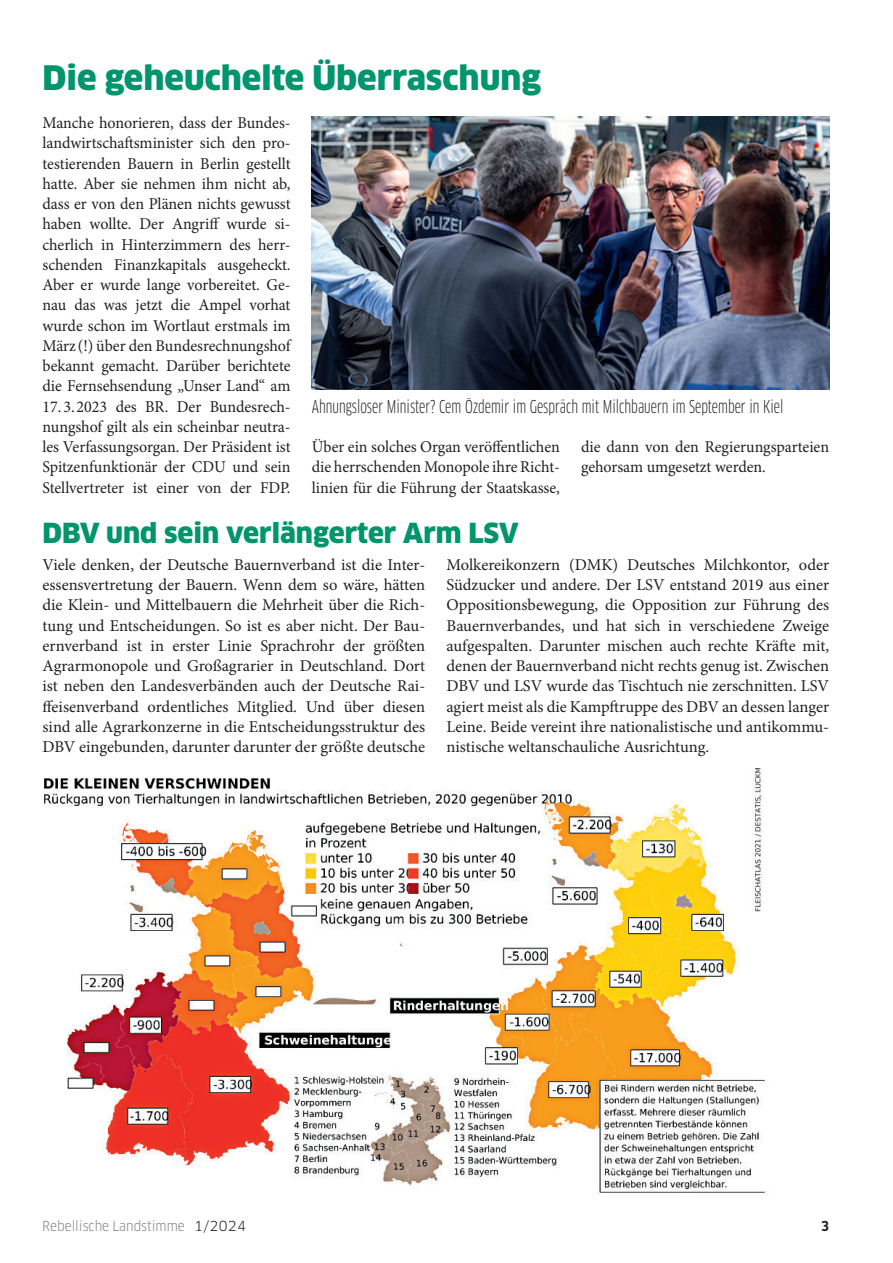
<style>
.page{position:relative;width:893px;height:1263px;background:#fff}
.page>*{position:absolute;margin:0;border:0;box-sizing:border-box;transform-origin:0 0}
.t1{font:900 33px "Clan Pro";color:#00956c}
.t2{font:900 27px "Clan Pro";color:#00956c}
.t3{font:condensed 17.25px "Clan Pro";color:#231f20}
.t4{font:16.5px/20.2px "Minion Pro";color:#231f20;text-align:justify}
.t5{font:13.5px "Clan Pro Narr";color:#808285}
.t6{font:700 13.5px "Clan Pro Narr";color:#231f20}
.s1{font-family:"Clan Pro";color:#231f20}
</style>
<div class="page">
<img style="left:312px;top:116px;width:517px;height:273px">
<img style="left:44px;top:768px;width:721px;height:425px">
<h1 class="t1" style="left:43px;top:59px;width:500px">Die geheuchelte Überraschung</h1>
<p class="t4" style="left:43px;top:114px;width:250px">Manche honorieren, dass der Bundes&shy;landwirtschaftsminister sich den pro&shy;testierenden Bauern in Berlin gestellt hatte. Aber sie nehmen ihm nicht ab, dass er von den Plänen nichts gewusst haben wollte. Der Angriff wurde si&shy;cherlich in Hinterzimmern des herr&shy;schenden Finanzkapitals ausgeheckt.<br>Aber er wurde lange vorbereitet. Ge&shy;nau das was jetzt die Ampel vorhat wurde schon im Wortlaut erstmals im März (!) über den Bundesrechnungshof bekannt gemacht. Darüber berichtete die Fernsehsendung „Unser Land“ am</p>
<p class="t4" style="left:43px;top:397px;width:250px">17. 3. 2023 des BR. Der Bundesrech&shy;nungshof gilt als ein scheinbar neutra&shy;les Verfassungsorgan. Der Präsident ist Spitzenfunktionär der CDU und sein Stellvertreter ist einer von der FDP.</p>
<p class="t3" style="left:312px;top:398px;width:473px">Ahnungsloser Minister? Cem Özdemir im Gespräch mit Milchbauern im September in Kiel</p>
<p class="t4" style="left:312px;top:438px;width:250px">Über ein solches Organ veröffentlichen die herrschenden Monopole ihre Richt&shy;linien für die Führung der Staatskasse,</p>
<p class="t4" style="left:581px;top:438px;width:250px">die dann von den Regierungsparteien gehorsam umgesetzt werden.</p>
<h2 class="t2" style="left:43px;top:518px;width:478px">DBV und sein verlängerter Arm LSV</h2>
<p class="t4" style="left:43px;top:555px;width:384px">Viele denken, der Deutsche Bauernverband ist die Inter&shy;essensvertretung der Bauern. Wenn dem so wäre, hätten die Klein- und Mittelbauern die Mehrheit über die Rich&shy;tung und Entscheidungen. So ist es aber nicht. Der Bau&shy;ernverband ist in erster Linie Sprachrohr der größten Agrarmonopole und Großagrarier in Deutschland. Dort ist neben den Landesverbänden auch der Deutsche Rai&shy;ffeisenverband ordentliches Mitglied. Und über diesen sind alle Agrarkonzerne in die Entscheidungsstruktur des DBV eingebunden, da runter darunter der größte deutsche</p>
<p class="t4" style="left:446px;top:555px;width:384px">Molkereikonzern (DMK) Deutsches Milchkontor, oder Südzu cker und andere. Der LSV entstand 2019 aus einer Oppositionsbewegung, die Opposition zur Führung des Bauernverbandes, und hat sich in verschiedene Zweige aufgespalten. Darunter mischen auch rechte Kräfte mit, denen der Bauernverband nicht rechts genug ist. Zwischen DBV und LSV wurde das Tischtuch nie zerschnitten. LSV agiert meist als die Kampftruppe des DBV an dessen langer Leine. Beide vereint ihre nationalistische und antikommu&shy;nistische weltanschauliche Ausrichtung.</p>
<p class="t5" style="left:42px;top:1218px;width:205px">Rebellische Landstimme <span class="s1">1/2024</span></p>
<p class="t6" style="left:821px;top:1218px;width:9px">3</p>
</div>
